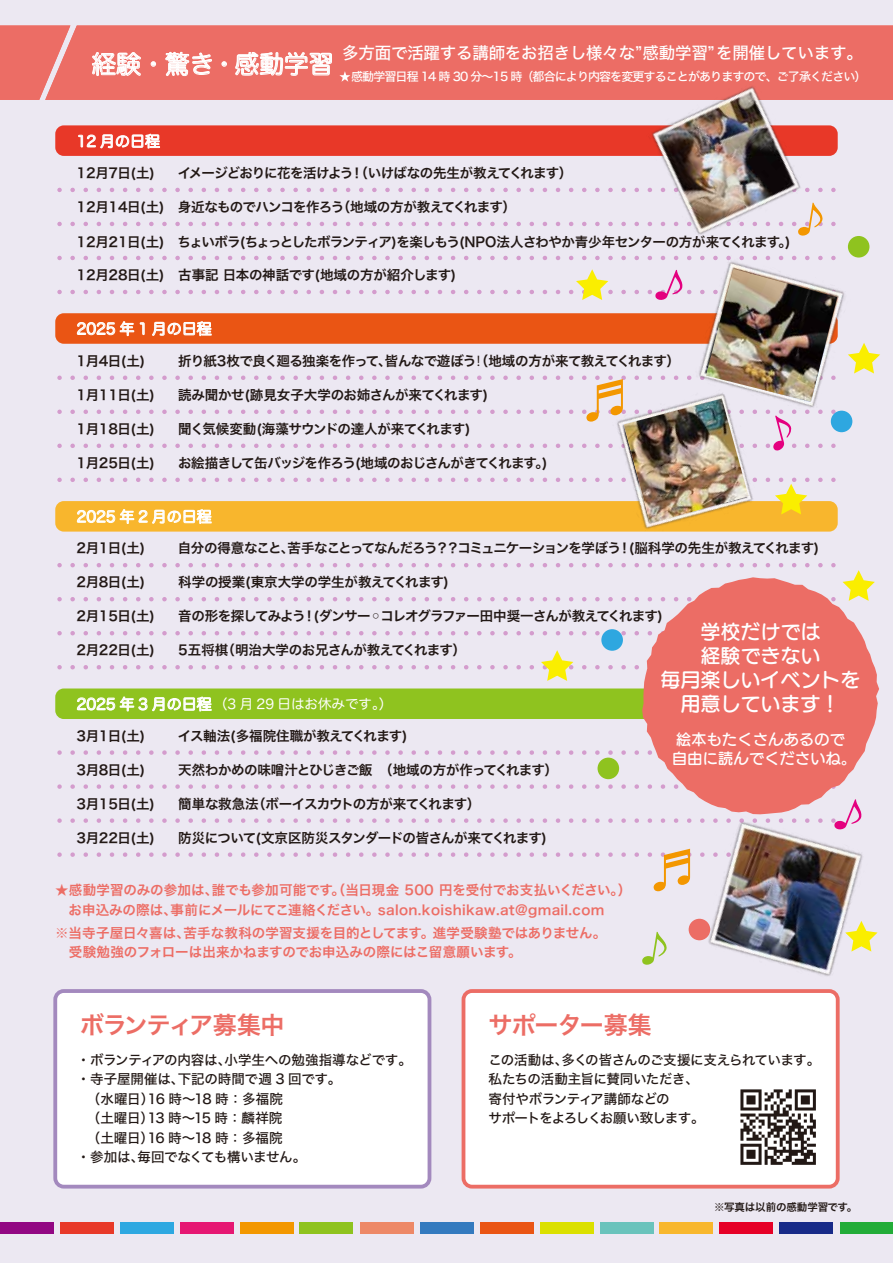
<style>
.page{position:relative;width:893px;height:1263px;background:#ece8f2}
.page>*{position:absolute;margin:0;border:0;box-sizing:border-box;transform-origin:0 0}
.t1{font:24.75px "Hira Maru Pro W4";color:#fff}
.t2{font:24px "Hiragino Sans W6";letter-spacing:-.03em;color:#ec6d65}
.t3{font:19.5px/24px "UD Marugo Large Pr 6 DB";letter-spacing:.025em;color:#fff;text-align:center}
.t4{font:16.5px "Hiragino Sans W5";letter-spacing:-.015em;color:#fff}
.t5{font:15px "Hira Maru Pro W4";color:#fff}
.t6{font:15px/19.5px "UD Marugo Large Pr 6 DB";letter-spacing:.025em;color:#fff}
.t7{font:13.5px "Hiragino Sans W6";letter-spacing:-.04em;color:#221815}
.t8{font:13.5px/19.5px "Hiragino Sans W5";letter-spacing:-.025em;color:#221815}
.t9{font:13.5px/19.5px "Hiragino Sans W6";color:#ec6d65}
.t10{font:13.5px "Hiragino Sans W6";letter-spacing:-.06em;color:#221815}
.t11{font:13.5px "Hiragino Sans W6";letter-spacing:-.02em;color:#221815}
.t12{font:13.5px "Hira Maru Pro W4";color:#fff}
.t13{font:12px "Hiragino Sans W5";letter-spacing:-.075em;color:#fff}
.t14{font:10.5px "Hiragino Sans W6";letter-spacing:-.015em;color:#221815}
.s1{font-family:"Koz Go Pr 6 N"}
</style>
<div class="page">
<div style="left:55px;top:991px;width:374px;height:196px;background:#fff;border-radius:9px"></div>
<div style="left:53px;top:989px;width:378px;height:199px;border:4px solid #a389be;border-radius:9px"></div>
<div style="left:55px;top:313px;width:783px;height:31px;background:#ea5514;border-radius:9px"></div>
<div style="left:55px;top:125px;width:783px;height:31px;background:#e83828;border-radius:9px"></div>
<div style="left:55px;top:501px;width:783px;height:31px;background:#f8b62d;border-radius:9px"></div>
<div style="left:55px;top:688px;width:783px;height:31px;background:#8fc31f;border-radius:9px"></div>
<svg style="left:77px;top:313px;width:68px;height:24px"></svg>
<svg style="left:152px;top:321px;width:60px;height:15px"></svg>
<svg style="left:78px;top:133px;width:82px;height:16px"></svg>
<svg style="left:73px;top:188px;width:553px;height:4px"></svg>
<svg style="left:73px;top:256px;width:553px;height:4px"></svg>
<svg style="left:73px;top:563px;width:750px;height:4px"></svg>
<svg style="left:73px;top:597px;width:566px;height:4px"></svg>
<svg style="left:73px;top:631px;width:566px;height:4px"></svg>
<svg style="left:73px;top:750px;width:566px;height:5px"></svg>
<svg style="left:73px;top:784px;width:566px;height:5px"></svg>
<svg style="left:73px;top:818px;width:606px;height:5px"></svg>
<div style="left:463px;top:991px;width:375px;height:196px;background:#fff;border-radius:9px"></div>
<div style="left:462px;top:989px;width:378px;height:199px;border:4px solid #ec6d65;border-radius:9px"></div>
<svg style="left:740px;top:1089px;width:76px;height:76px"></svg>
<img style="left:589px;top:531px;width:193px;height:1px">
<div style="left:70px;top:26px;width:823px;height:74px;background:#ec6d65"></div>
<svg style="left:0;top:26px;width:70px;height:74px;background:#ec766f"></svg>
<svg style="left:81px;top:51px;width:62px;height:26px;background:#f2a09a"></svg>
<svg style="left:151px;top:51px;width:63px;height:27px;background:#f19994"></svg>
<svg style="left:222px;top:48px;width:618px;height:35px;background:#ed766e"></svg>
<div style="left:0;top:1222px;width:54px;height:12px;background:#920783"></div>
<div style="left:61px;top:1222px;width:53px;height:12px;background:#e83929"></div>
<div style="left:120px;top:1222px;width:54px;height:12px;background:#2ea8e1"></div>
<div style="left:180px;top:1222px;width:54px;height:12px;background:#e61773"></div>
<div style="left:240px;top:1222px;width:53px;height:12px;background:#f39700"></div>
<div style="left:300px;top:1222px;width:53px;height:12px;background:#8fc31f"></div>
<div style="left:480px;top:1222px;width:54px;height:12px;background:#ea5514"></div>
<div style="left:540px;top:1222px;width:54px;height:12px;background:#dbe000"></div>
<div style="left:600px;top:1222px;width:53px;height:12px;background:#6ac3bc"></div>
<div style="left:660px;top:1222px;width:53px;height:12px;background:#f8b72e"></div>
<div style="left:719px;top:1222px;width:54px;height:12px;background:#e60027"></div>
<div style="left:779px;top:1222px;width:54px;height:12px;background:#172a88"></div>
<div style="left:840px;top:1222px;width:53px;height:12px;background:#22ac38"></div>
<div style="left:360px;top:1222px;width:54px;height:12px;background:#ed8867"></div>
<div style="left:420px;top:1222px;width:53px;height:12px;background:#347abf"></div>
<svg style="left:73px;top:221px;width:553px;height:6px"></svg>
<svg style="left:855px;top:570px;width:7px;height:7px"></svg>
<svg style="left:867px;top:349px;width:13px;height:24px"></svg>
<img style="left:677px;top:240px;width:190px;height:190px">
<img style="left:706px;top:269px;width:131px;height:133px">
<svg style="left:73px;top:375px;width:754px;height:154px"></svg>
<img style="left:626px;top:60px;width:201px;height:201px">
<svg style="left:73px;top:269px;width:754px;height:31px"></svg>
<div style="left:831px;top:411px;width:21px;height:21px;background:#2ea7e0;border-radius:50%"></div>
<div style="left:597px;top:758px;width:22px;height:21px;background:#8fc31f;border-radius:50%"></div>
<div style="left:848px;top:236px;width:21px;height:22px;background:#8fc31f;border-radius:50%"></div>
<svg style="left:73px;top:650px;width:569px;height:62px"></svg>
<svg style="left:642px;top:932px;width:25px;height:33px"></svg>
<svg style="left:73px;top:850px;width:612px;height:41px"></svg>
<div style="left:601px;top:629px;width:22px;height:22px;background:#2ea7e0;border-radius:50%"></div>
<img style="left:685px;top:814px;width:193px;height:186px">
<svg style="left:642px;top:577px;width:237px;height:237px;fill:#ec6d65"></svg>
<svg style="left:845px;top:921px;width:32px;height:30px"></svg>
<h1 class="t1" style="left:92px;top:43px;width:243px">経験・驚き・感動学習</h1>
<p class="t4" style="left:342px;top:38px;width:522px">多方面で活躍する講師をお招きし様々な”感動学習”を開催しています。</p>
<p class="t13" style="left:351px;top:66px;width:517px">感動学習日程 14 時 30 分～15 時（都合により内容を変更することがありますので、ご了承ください）</p>
<p class="t5" style="left:77px;top:128px;width:85px">12 月の日程</p>
<p class="t7" style="left:77px;top:160px;width:80px">12月7日(土)</p>
<p class="t7" style="left:77px;top:194px;width:90px">12月14日(土)</p>
<p class="t7" style="left:77px;top:229px;width:90px">12月21日(土)</p>
<p class="t7" style="left:77px;top:263px;width:90px">12月28日(土)</p>
<p class="t7" style="left:178px;top:160px;width:396px">イメージどおりに花を活けよう！（いけばなの先生が教えてくれます）</p>
<p class="t7" style="left:178px;top:195px;width:340px">身近なものでハンコを作ろう（地域の方が教えてくれます）</p>
<p class="t10" style="left:178px;top:229px;width:616px">ちょいボラ(ちょっとしたボランティア)を楽しもう(NPO法人さわやか青少年センターの方が来てくれます。)</p>
<p class="t11" style="left:178px;top:263px;width:280px">古事記 日本の神話です(地域の方が紹介します)</p>
<p class="t5" style="left:77px;top:316px;width:137px">2025 年 1 月の日程</p>
<p class="t7" style="left:77px;top:348px;width:70px">1月4日(土)</p>
<p class="t7" style="left:178px;top:348px;width:503px">折り紙3枚で良く廻る独楽を作って、皆んなで遊ぼう<span class="s1">！</span>（地域の方が来て教えてくれます）</p>
<p class="t7" style="left:77px;top:382px;width:80px">1月11日(土)</p>
<p class="t7" style="left:178px;top:382px;width:311px">読み聞かせ(跡見女子大学のお姉さんが来てくれます)</p>
<p class="t7" style="left:77px;top:416px;width:80px">1月18日(土)</p>
<p class="t7" style="left:178px;top:416px;width:294px">聞く気候変動(海藻サウンドの達人が来てくれます)</p>
<p class="t7" style="left:77px;top:450px;width:80px">1月25日(土)</p>
<p class="t7" style="left:178px;top:450px;width:372px">お絵描きして缶バッジを作ろう(地域のおじさんがきてくれます。)</p>
<p class="t5" style="left:77px;top:504px;width:137px">2025 年 2 月の日程</p>
<p class="t7" style="left:178px;top:536px;width:643px">自分の得意なこと、苦手なことってなんだろう？？コミュニケーションを学ぼう！(脳科学の先生が教えてくれます)</p>
<p class="t11" style="left:178px;top:570px;width:272px">科学の授業(東京大学の学生が教えてくれます)</p>
<p class="t10" style="left:178px;top:604px;width:486px">音の形を探してみよう！(ダンサー◦コレオグラファー田中奨一さんが教えてくれます)</p>
<p class="t7" style="left:178px;top:638px;width:289px">5五将棋（明治大学のお兄さんが教えてくれます）</p>
<p class="t7" style="left:77px;top:536px;width:70px">2月1日(土)</p>
<p class="t7" style="left:77px;top:570px;width:70px">2月8日(土)</p>
<p class="t7" style="left:77px;top:604px;width:80px">2月15日(土)</p>
<p class="t7" style="left:77px;top:638px;width:80px">2月22日(土)</p>
<h3 class="t3" style="left:661px;top:620px;width:201px">学校だけでは<br>経験できない<br>毎月楽しいイベントを用意しています！</h3>
<p class="t6" style="left:672px;top:730px;width:186px">絵本もたくさんあるので自由に読んでくださいね。</p>
<p class="t12" style="left:214px;top:692px;width:180px">（3 月 29 日はお休みです。）</p>
<p class="t5" style="left:77px;top:691px;width:137px">2025 年 3 月の日程</p>
<p class="t7" style="left:178px;top:723px;width:231px">イス軸法(多福院住職が教えてくれます)</p>
<p class="t7" style="left:178px;top:757px;width:381px">天然わかめの味噌汁とひじきご飯　（地域の方が作ってくれます）</p>
<p class="t7" style="left:178px;top:791px;width:304px">簡単な救急法（ボーイスカウトの方が来てくれます）</p>
<p class="t7" style="left:178px;top:825px;width:370px">防災について(文京区防災スタンダードの皆さんが来てくれます)</p>
<p class="t7" style="left:77px;top:723px;width:70px">3月1日(土)</p>
<p class="t7" style="left:77px;top:757px;width:70px">3月8日(土)</p>
<p class="t7" style="left:77px;top:791px;width:80px">3月15日(土)</p>
<p class="t7" style="left:77px;top:825px;width:80px">3月22日(土)</p>
<p class="t9" style="left:55px;top:880px;width:578px"><span class="s1">★</span>感動学習のみの参加は、誰でも参加可能です。（当日現金 500 円を受付でお支払いください。）　お申込みの際は、事前にメールにてこ連絡ください。salon.koishikaw.at@gmail.com</p>
<p class="t9" style="left:55px;top:922px;width:553px"><span class="s1">※</span>当寺子屋日々喜は、苦手な教科の学習支援を目的としてます。進学受験塾ではありません。　受験勉強のフォローは出来かねますのでお申込みの際にはこ留意願います。</p>
<h2 class="t2" style="left:80px;top:1003px;width:206px">ボランティア募集中</h2>
<p class="t8" style="left:77px;top:1049px;width:337px">・ボランティアの内容は、小学生への勉強指導などです。・寺子屋開催は、下記の時間で週 3 回です。<br>　（水曜日）16 時～18 時：多福院<br>　（土曜日）13 時～15 時：麟祥院<br>　（土曜日）16 時～18 時：多福院<br>・参加は、毎回でなくても構いません。</p>
<h2 class="t2" style="left:488px;top:1003px;width:165px">サポーター募集</h2>
<p class="t8" style="left:488px;top:1049px;width:333px">この活動は、多くの皆さんのご支援に支えられています。私たちの活動主旨に賛同いただき、<br>寄付やボランティア講師などの<br>サポートをよろしくお願い致します。</p>
<p class="t14" style="left:714px;top:1197px;width:145px">※写真は以前の感動学習です。</p>
</div>
